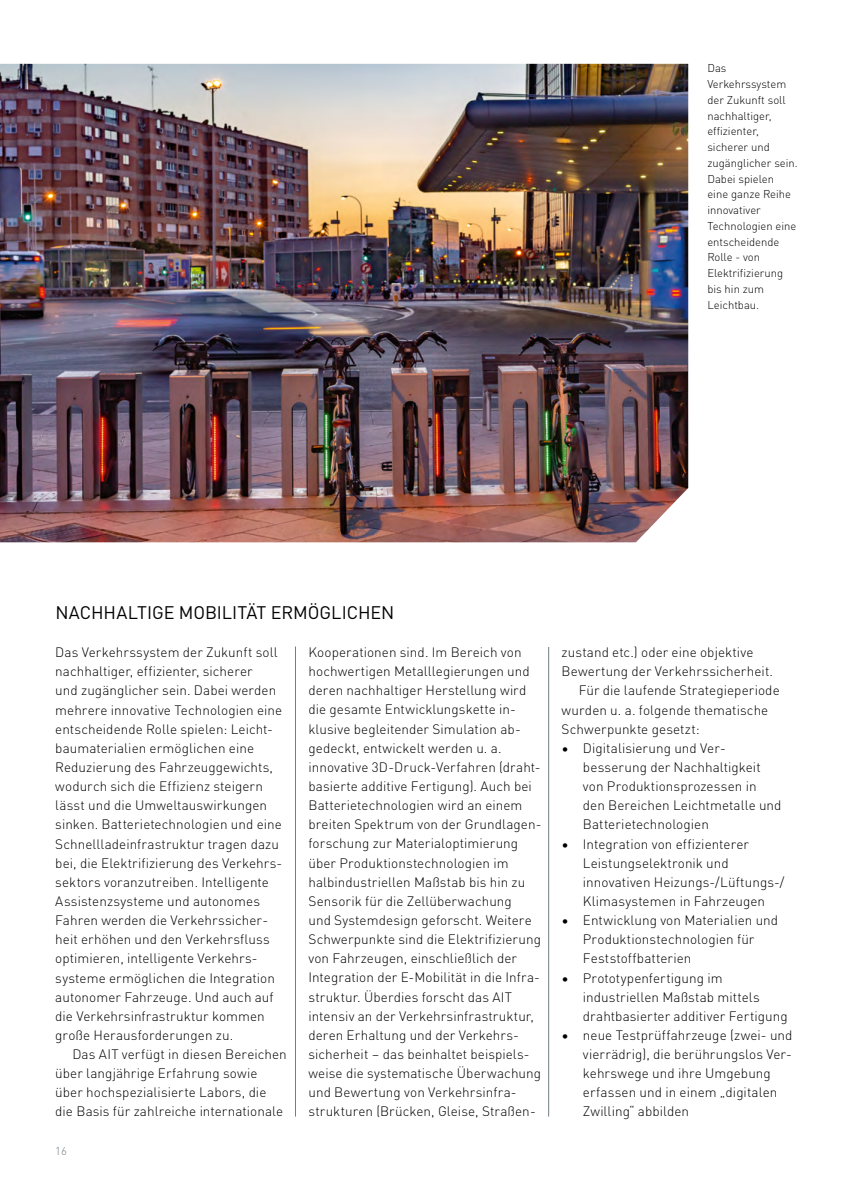
<style>
.page{position:relative;width:851px;height:1191px;background:#fff}
.page>*{position:absolute;margin:0;border:0;box-sizing:border-box;transform-origin:0 0}
.t1{font:18px "DINOT";letter-spacing:-.005em;color:#000}
.t2{font:300 13.5px/19.2px "DINOT";letter-spacing:.005em;color:#000}
.t3{font:300 11.25px/15.8px "DINOT";color:#000}
.t4{font:300 11.25px "DINOT";color:#717e86}
</style>
<div class="page">
<hr style="left:548px;top:647px;width:1px;height:469px;background:#717e86">
<hr style="left:295px;top:646px;width:1px;height:470px;background:#717e86">
<img style="left:0;top:64px;width:688px;height:478px">
<p class="t3" style="left:707px;top:60px;width:92px">Das<br>Verkehrssystem der Zukunft soll nachhaltiger, effizienter, sicherer und zugänglicher sein.<br>Dabei spielen<br>eine ganze Reihe innovativer<br>Technologien eine entscheidende<br>Rolle - von<br>Elektrifizierung bis hin zum<br>Leichtbau.</p>
<h1 class="t1" style="left:55px;top:598px;width:340px">NACHHALTIGE MOBILITÄT ERMÖGLICHEN</h1>
<p class="t2" style="left:55px;top:642px;width:228px">Das Verkehrssystem der Zukunft soll nachhaltiger, effizienter, sicherer<br>und zugänglicher sein. Dabei werden mehrere innovative Technologien eine entscheidende Rolle spielen: Leicht&shy;baumaterialien ermöglichen eine Reduzierung des Fahrzeuggewichts, wodurch sich die Effizienz steigern lässt und die Umweltauswirkungen sinken. Batterietechnologien und eine Schnellladeinfrastruktur tragen dazu bei, die Elektrifizierung des Verkehrs&shy;sektors voranzutreiben. Intelligente Assistenzsysteme und autonomes Fahren werden die Verkehrssicher&shy;heit erhöhen und den Verkehrsfluss optimieren, intelligente Verkehrs&shy;systeme ermöglichen die Integration autonomer Fahrzeuge. Und auch auf die Verkehrsinfrastruktur kommen große Herausforderungen zu.</p>
<p class="t2" style="left:55px;top:1043px;width:233px;text-indent:17px">Das AIT verfügt in diesen Bereichen über langjährige Erfahrung sowie über hochspezialisierte Labors, die die Basis für zahlreiche internationale</p>
<p class="t2" style="left:308px;top:641px;width:234px">Kooperationen sind. Im Bereich von hochwertigen Metalllegierungen und deren nachhaltiger Herstellung wird die gesamte Entwicklungskette in&shy;klusive begleitender Simulation ab&shy;gedeckt, entwickelt werden u. a. innovative 3D-Druck-Verfahren (draht&shy;basierte additive Fertigung). Auch bei Batterietechnologien wird an einem breiten Spektrum von der Grundlagen&shy;forschung zur Materialoptimierung über Produktionstechnologien im halbindustriellen Maßstab bis hin zu Sensorik für die Zellüberwachung<br>und Systemdesign geforscht. Weitere Schwerpunkte sind die Elektrifizierung von Fahrzeugen, einschließlich der Integration der E-Mobilität in die Infra&shy;struktur. Überdies forscht das AIT intensiv an der Verkehrsinfrastruktur, deren Erhaltung und der Verkehrs&shy;sicherheit – das beinhaltet beispiels&shy;weise die systematische Überwachung und Bewertung von Verkehrsinfra&shy;strukturen (Brücken, Gleise, Straßen-</p>
<p class="t2" style="left:561px;top:642px;width:193px">zustand etc.) oder eine objektive</p>
<p class="t2" style="left:561px;top:661px;width:213px">Bewertung der Verkehrssicherheit.</p>
<p class="t2" style="left:578px;top:680px;width:202px">Für die laufende Strategieperiode</p>
<p class="t2" style="left:561px;top:699px;width:208px">wurden u. a. folgende thematische</p>
<p class="t2" style="left:561px;top:718px;width:139px">Schwerpunkte gesetzt:</p>
<p class="t2" style="left:583px;top:737px;width:200px;text-indent:-21px">• Digitalisierung und Ver&shy;besserung der Nachhaltigkeit von Produktionsprozessen in den Bereichen Leichtmetalle und<br>Batterietechnologien</p>
<p class="t2" style="left:583px;top:833px;width:203px;text-indent:-21px">• Integration von effizienterer<br>Leistungselektronik und innovativen Heizungs-/Lüftungs-/<br>Klimasystemen in Fahrzeugen</p>
<p class="t2" style="left:583px;top:909px;width:197px;text-indent:-21px">• Entwicklung von Materialien und<br>Produktionstechnologien für<br>Feststoffbatterien</p>
<p class="t2" style="left:583px;top:967px;width:206px;text-indent:-21px">• Prototypenfertigung im industriellen Maßstab mittels drahtbasierter additiver Fertigung</p>
<p class="t2" style="left:583px;top:1024px;width:211px;text-indent:-21px">• neue Testprüffahrzeuge (zwei- und vierrädrig), die berührungslos Ver&shy;kehrswege und ihre Umgebung erfassen und in einem „digitalen<br>Zwilling“ abbilden</p>
<p class="t4" style="left:55px;top:1142px;width:13px">16</p>
</div>
